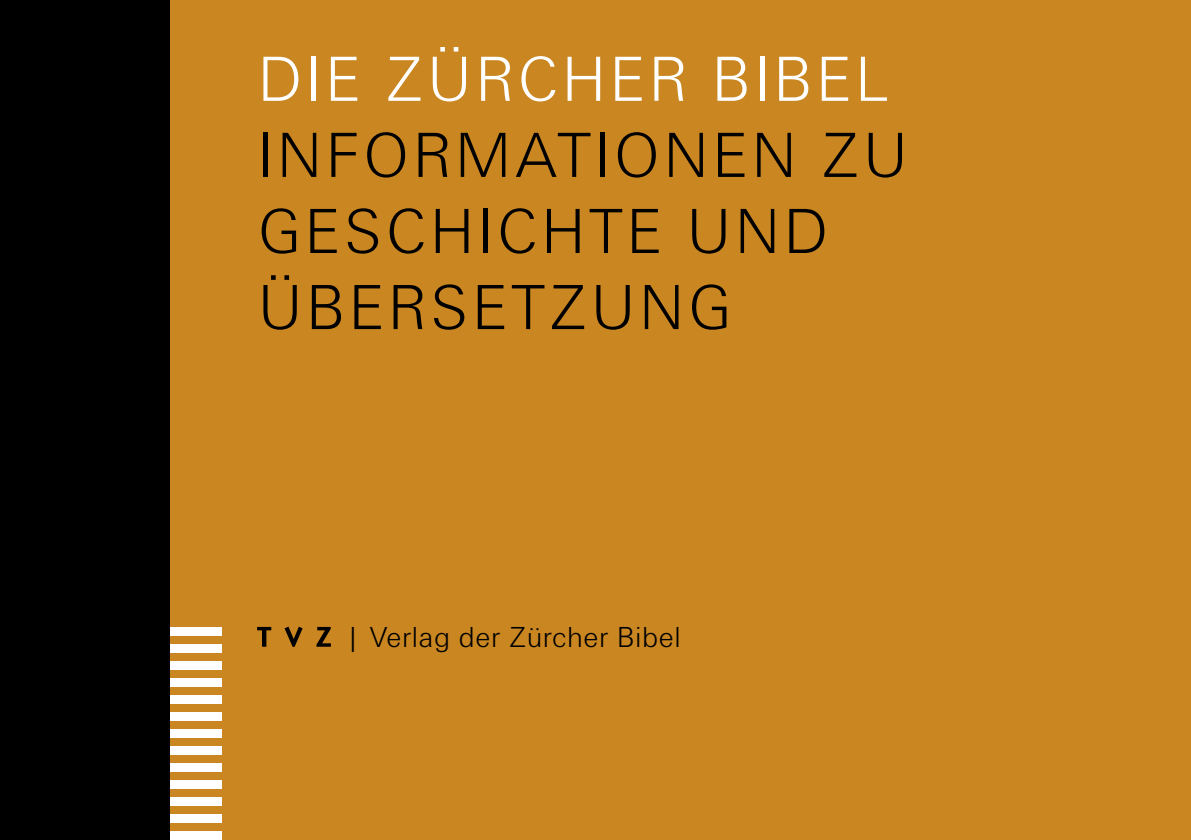
<style>
.page{position:relative;width:1191px;height:840px;background:#fff}
.page>*{position:absolute;margin:0;border:0;box-sizing:border-box;transform-origin:0 0}
.t1{font:300 66px/76px "Unitus LH";letter-spacing:.065em;color:#000}
.t2{font:300 66px "Unitus LH";letter-spacing:.065em;color:#fff}
.t3{font:300 30px "Unitus LH";letter-spacing:.02em;color:#000}
</style>
<div class="page">
<div style="left:170px;top:0;width:1021px;height:839px;background:#c98621"></div>
<div style="left:0;top:0;width:170px;height:839px;background:#000"></div>
<div style="left:170px;top:831px;width:51px;height:8px;background:#fff"></div>
<div style="left:170px;top:814px;width:51px;height:8px;background:#fff"></div>
<div style="left:170px;top:797px;width:51px;height:8px;background:#fff"></div>
<div style="left:170px;top:780px;width:51px;height:8px;background:#fff"></div>
<div style="left:170px;top:763px;width:51px;height:8px;background:#fff"></div>
<div style="left:170px;top:746px;width:51px;height:8px;background:#fff"></div>
<div style="left:170px;top:729px;width:51px;height:8px;background:#fff"></div>
<div style="left:170px;top:711px;width:51px;height:9px;background:#fff"></div>
<div style="left:170px;top:694px;width:51px;height:9px;background:#fff"></div>
<div style="left:170px;top:677px;width:51px;height:9px;background:#fff"></div>
<div style="left:170px;top:660px;width:51px;height:9px;background:#fff"></div>
<div style="left:170px;top:643px;width:51px;height:9px;background:#fff"></div>
<div style="left:170px;top:626px;width:51px;height:9px;background:#fff"></div>
<svg style="left:257px;top:626px;width:14px;height:20px"></svg>
<svg style="left:284px;top:626px;width:19px;height:20px"></svg>
<svg style="left:316px;top:626px;width:15px;height:20px"></svg>
<p class="t2" style="left:258px;top:42px;width:631px">DIE ZÜRCHER BIBEL</p>
<p class="t1" style="left:258px;top:118px;width:651px">INFORMATIONEN ZU<br>GESCHICHTE UND<br>ÜBERSETZUNG</p>
<p class="t3" style="left:345px;top:619px;width:337px">| Verlag der Zürcher Bibel</p>
</div>
